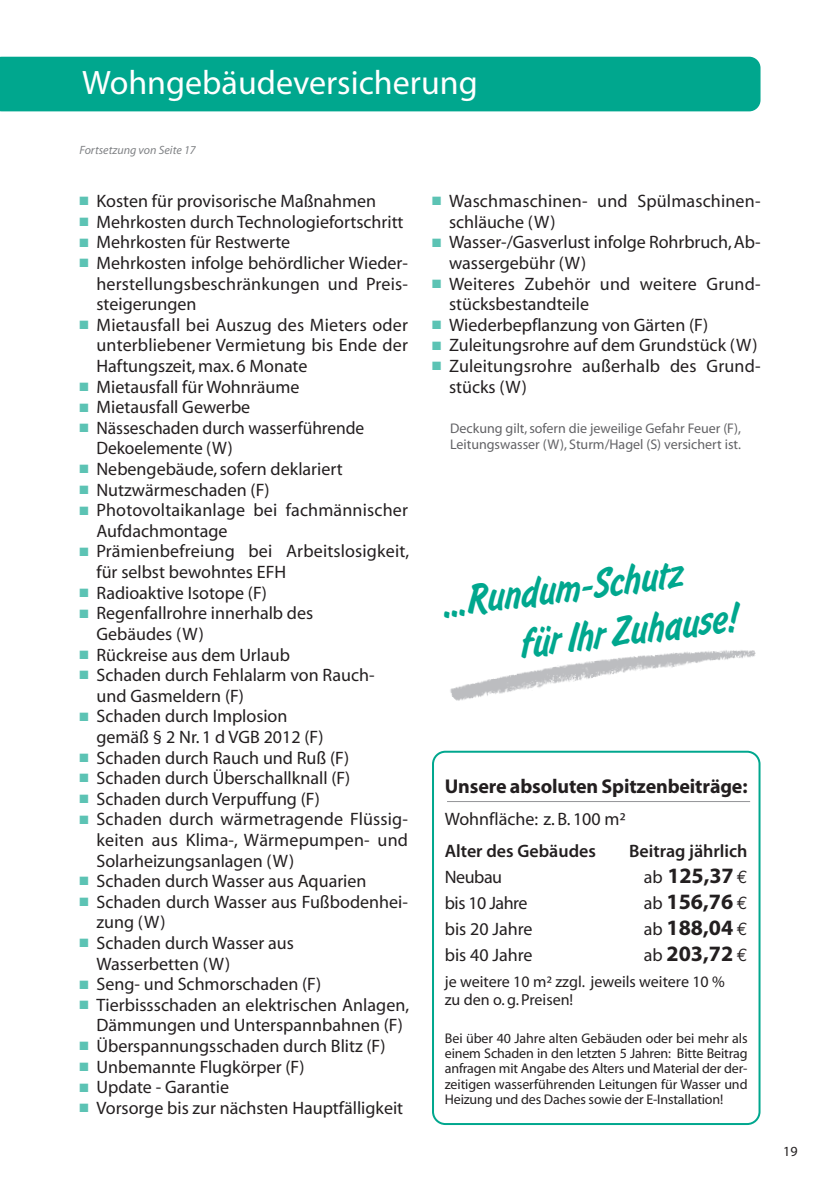
<style>
.page{position:relative;width:840px;height:1191px;background:#fff}
.page>*{position:absolute;margin:0;border:0;box-sizing:border-box;transform-origin:0 0}
.t1{font:42px/50px "Sh Flash Light";color:#00a78e}
.t2{font:34px "Myriad Pro";color:#fff}
.t3{font:700 22px "Myriad Pro";color:#231f20}
.t4{font:700 20px "Myriad";letter-spacing:-.01em;color:#231f20}
.t5{font:18px/20.6px "Myriad";color:#231f20}
.t6{font:600 18px "Myriad Pro";color:#231f20}
.t7{font:18px "Myriad";letter-spacing:-.025em;color:#231f20}
.t8{font:16px/18px "Myriad";color:#231f20}
.t9{font:14px/15.4px "Myriad";letter-spacing:-.01em;color:#231f20;text-align:justify}
.t10{font:14px/16px "Myriad";color:#636366}
.t11{font:14px "Myriad Pro";color:#231f20}
.t12{font:italic 12px "Myriad";color:#808285}
.s1{color:#5cc3b4}
.s2{font-family:"Myriad";font-weight:400;font-size:18px}
.s3{font-family:"Euro Mono";font-weight:400;font-size:18px}
</style>
<div class="page">
<svg style="left:432px;top:750px;width:328px;height:375px"></svg>
<hr style="left:447px;top:801px;width:302px;height:1px;background:#939598">
<img style="left:450px;top:650px;width:306px;height:51px">
<div style="left:1px;top:57px;width:759px;height:54px;background:#00a78e"></div>
<h2 class="t2" style="left:82px;top:70px;width:397px">Wohngebäudeversicherung</h2>
<p class="t12" style="left:79px;top:145px;width:118px">Fortsetzung von Seite 17</p>
<p class="t5" style="left:79px;top:192px;width:298px"><span class="s1">■</span> Kosten für provisorische Maßnahmen</p>
<p class="t5" style="left:79px;top:213px;width:325px"><span class="s1">■</span> Mehrkosten durch Technologiefortschritt</p>
<p class="t5" style="left:79px;top:233px;width:212px"><span class="s1">■</span> Mehrkosten für Restwerte</p>
<p class="t5" style="left:96px;top:254px;width:313px;text-align:justify;text-indent:-17px"><span class="s1">■</span> Mehrkosten infolge behördlicher Wieder&shy;herstellungsbeschränkungen und Preis&shy;steigerungen</p>
<p class="t5" style="left:96px;top:316px;width:313px;text-align:justify;text-indent:-17px"><span class="s1">■</span> Mietausfall bei Auszug des Mieters oder unterbliebener Vermietung bis Ende der Haftungszeit, max. 6 Monate</p>
<p class="t5" style="left:79px;top:378px;width:221px"><span class="s1">■</span> Mietausfall für Wohnräume</p>
<p class="t5" style="left:79px;top:398px;width:172px"><span class="s1">■</span> Mietausfall Gewerbe</p>
<p class="t5" style="left:96px;top:419px;width:269px;text-indent:-17px"><span class="s1">■</span> Nässeschaden durch wasserführende<br>Dekoelemente (W)</p>
<p class="t5" style="left:79px;top:460px;width:265px"><span class="s1">■</span> Nebengebäude,sofern deklariert</p>
<p class="t5" style="left:79px;top:481px;width:191px"><span class="s1">■</span> Nutzwärmeschaden (F)</p>
<p class="t5" style="left:96px;top:501px;width:313px;text-indent:-17px"><span class="s1">■</span> Photovoltaikanlage bei fachmännischer<br>Aufdachmontage</p>
<p class="t5" style="left:96px;top:542px;width:314px;text-indent:-17px"><span class="s1">■</span> Prämienbefreiung bei Arbeitslosigkeit, für selbst bewohntes EFH</p>
<p class="t5" style="left:79px;top:584px;width:189px"><span class="s1">■</span> Radioaktive Isotope (F)</p>
<p class="t5" style="left:96px;top:604px;width:218px;text-indent:-17px"><span class="s1">■</span> Regenfallrohre innerhalb des<br>Gebäudes (W)</p>
<p class="t5" style="left:79px;top:645px;width:212px"><span class="s1">■</span> Rückreise aus dem Urlaub</p>
<p class="t5" style="left:96px;top:666px;width:279px;text-indent:-17px"><span class="s1">■</span> Schaden durch Fehlalarm von Rauch&shy;und Gasmeldern (F)</p>
<p class="t5" style="left:96px;top:707px;width:228px;text-indent:-17px"><span class="s1">■</span> Schaden durch Implosion gemäß § 2 Nr. 1 d VGB 2012 (F)</p>
<p class="t5" style="left:79px;top:748px;width:271px"><span class="s1">■</span> Schaden durch Rauch und Ruß (F)</p>
<p class="t5" style="left:79px;top:769px;width:272px"><span class="s1">■</span> Schaden durch Überschallknall (F)</p>
<p class="t5" style="left:79px;top:790px;width:242px"><span class="s1">■</span> Schaden durch Verpuffung (F)</p>
<p class="t5" style="left:96px;top:810px;width:313px;text-align:justify;text-indent:-17px"><span class="s1">■</span> Schaden durch wärmetragende Flüssig&shy;keiten aus Klima-, Wärmepumpen- und Solarheizungsanlagen (W)</p>
<p class="t5" style="left:79px;top:872px;width:288px"><span class="s1">■</span> Schaden durch Wasser aus Aquarien</p>
<p class="t5" style="left:96px;top:893px;width:313px;text-indent:-17px"><span class="s1">■</span> Schaden durch Wasser aus Fußbodenhei&shy;zung (W)</p>
<p class="t5" style="left:96px;top:934px;width:199px;text-indent:-17px"><span class="s1">■</span> Schaden durch Wasser aus<br>Wasserbetten (W)</p>
<p class="t5" style="left:79px;top:975px;width:243px"><span class="s1">■</span> Seng- und Schmorschaden (F)</p>
<p class="t5" style="left:79px;top:996px;width:331px;text-align:center"><span class="s1">■</span> Tierbissschaden an elektrischen Anlagen,<br>Dämmungen und Unterspannbahnen (F)</p>
<p class="t5" style="left:79px;top:1037px;width:307px"><span class="s1">■</span> Überspannungsschaden durch Blitz (F)</p>
<p class="t5" style="left:79px;top:1057px;width:226px"><span class="s1">■</span> Unbemannte Flugkörper (F)</p>
<p class="t5" style="left:79px;top:1078px;width:151px"><span class="s1">■</span> Update - Garantie</p>
<p class="t5" style="left:79px;top:1099px;width:325px"><span class="s1">■</span> Vorsorge bis zur nächsten Hauptfälligkeit</p>
<p class="t5" style="left:449px;top:192px;width:313px;text-indent:-17px"><span class="s1">■</span> Waschmaschinen- und Spülmaschinen&shy;schläuche (W)</p>
<p class="t5" style="left:449px;top:233px;width:313px;text-indent:-17px"><span class="s1">■</span> Wasser-/Gasverlust infolge Rohrbruch,Ab&shy;wassergebühr (W)</p>
<p class="t5" style="left:449px;top:275px;width:313px;text-indent:-17px"><span class="s1">■</span> Weiteres Zubehör und weitere Grund&shy;stücksbestandteile</p>
<p class="t5" style="left:432px;top:316px;width:277px"><span class="s1">■</span> Wiederbepflanzung von Gärten (F)</p>
<p class="t5" style="left:432px;top:336px;width:327px"><span class="s1">■</span> Zuleitungsrohre auf dem Grundstück (W)</p>
<p class="t5" style="left:449px;top:357px;width:313px;text-indent:-17px"><span class="s1">■</span> Zuleitungsrohre außerhalb des Grund&shy;stücks (W)</p>
<p class="t10" style="left:450px;top:421px;width:292px">Deckung gilt,sofern die jeweilige Gefahr Feuer (F),<br>Leitungswasser (W), Sturm/Hagel (S) versichert ist.</p>
<h1 class="t1" style="left:512px;top:568px;width:218px;text-indent:-71px;rotate:-7deg">...Rundum-Schutz für Ihr Zuhause!</h1>
<p class="t4" style="left:444px;top:779px;width:304px">Unsere absoluten Spitzenbeiträge:</p>
<p class="t5" style="left:444px;top:810px;width:182px">Wohnfläche: z. B. 100 m²</p>
<p class="t6" style="left:444px;top:844px;width:153px">Alter des Gebäudes</p>
<p class="t6" style="left:628px;top:844px;width:120px">Beitrag jährlich</p>
<p class="t5" style="left:444px;top:868px;width:59px">Neubau</p>
<p class="t3" style="left:643px;top:867px;width:105px"><span class="s2">ab</span> 125,37 <span class="s3">€</span></p>
<p class="t7" style="left:444px;top:896px;width:84px">bis 10 Jahre</p>
<p class="t3" style="left:643px;top:893px;width:105px"><span class="s2">ab</span> 156,76 <span class="s3">€</span></p>
<p class="t5" style="left:444px;top:920px;width:89px">bis 20 Jahre</p>
<p class="t3" style="left:643px;top:919px;width:105px"><span class="s2">ab</span> 188,04 <span class="s3">€</span></p>
<p class="t5" style="left:444px;top:946px;width:89px">bis 40 Jahre</p>
<p class="t3" style="left:643px;top:945px;width:105px"><span class="s2">ab</span> 203,72 <span class="s3">€</span></p>
<p class="t8" style="left:444px;top:974px;width:281px">je weitere 10 m² zzgl. jeweils weitere 10 % zu den o.g. Preisen!</p>
<p class="t9" style="left:444px;top:1031px;width:304px">Bei über 40 Jahre alten Gebäuden oder bei mehr als einem Schaden in den letzten 5 Jahren: Bitte Beitrag anfragen mit Angabe des Alters und Material der der&shy;zeitigen wasserführenden Leitungen für Wasser und Heizung und des Daches sowie der E-Installation!</p>
<p class="t11" style="left:782px;top:1146px;width:16px">19</p>
</div>
